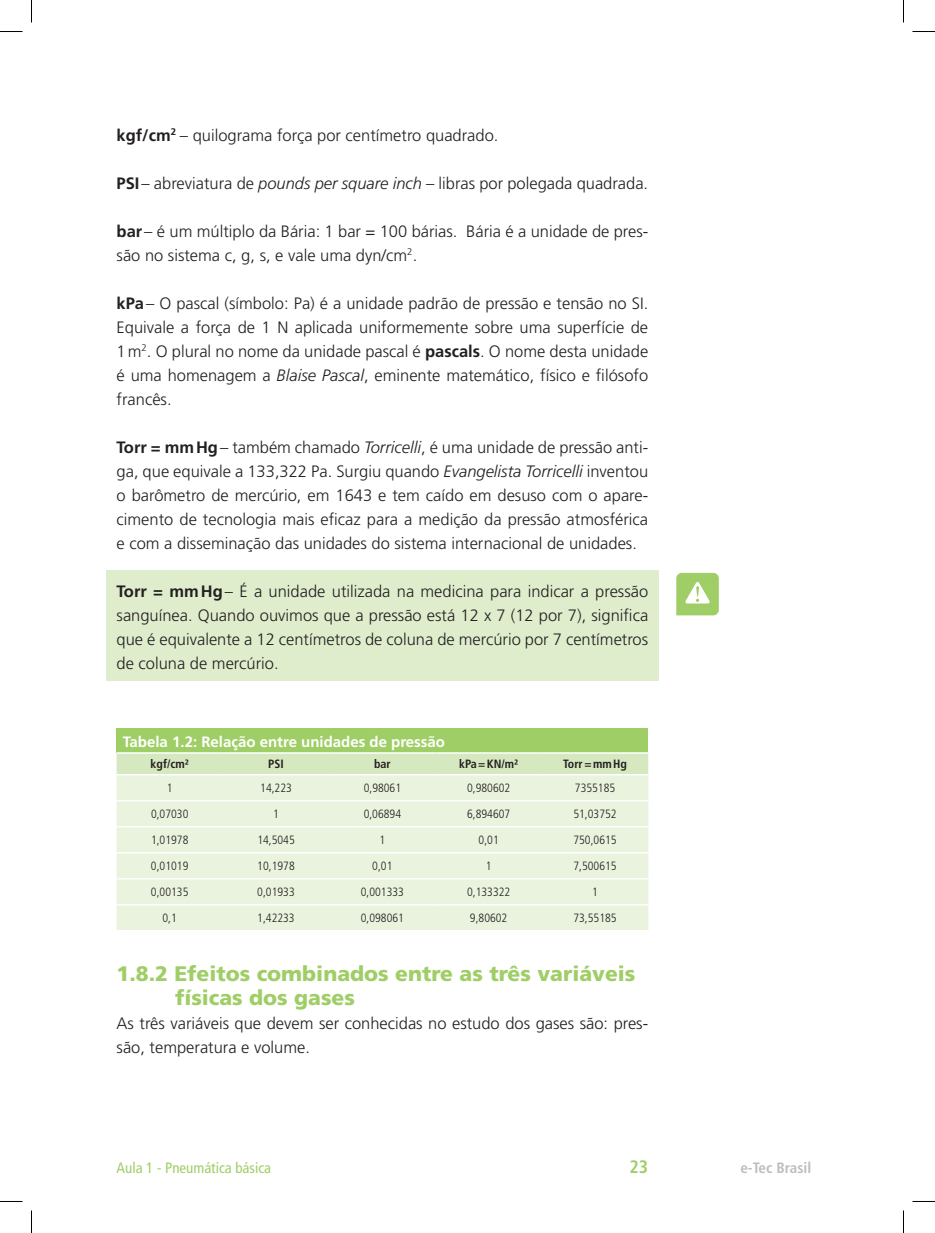
<style>
.page{position:relative;width:935px;height:1233px;background:#fff}
.page>*{position:absolute;margin:0;border:0;box-sizing:border-box;transform-origin:0 0}
.t1{font:900 21px/24px "Frutiger LT Std";color:#9fce66}
.t2{font:700 condensed 18px "Frutiger LT Std";color:#9fce66}
.t3{font:300 16.5px/24px "Frutiger LT Std";color:#231f20;text-align:justify}
.t4{font:700 15px "Frutiger LT Std";color:#fff}
.t5{font:condensed 15px "Frutiger LT Std";color:#9fce66}
.t6{font:700 condensed 15px "Frutiger LT Std";color:#bcbdc0}
.t7{font:300 condensed 12px "Frutiger LT Std";color:#231f20}
.t8{font:700 condensed 12px "Frutiger LT Std";color:#231f20}
.s1{font-weight:700}
.s2{font-style:italic}
</style>
<div class="page">
<div style="left:106px;top:570px;width:553px;height:110px;background:#dfedcd"></div>
<div style="left:117px;top:729px;width:531px;height:24px;background:#9fce66"></div>
<div style="left:117px;top:753px;width:531px;height:21px;background:#d6e8bf"></div>
<div style="left:117px;top:775px;width:531px;height:155px;background:#e9f3dd"></div>
<hr style="left:117px;top:752px;width:106px;height:1px;background:#fff">
<hr style="left:117px;top:826px;width:106px;height:1px;background:#fff">
<hr style="left:117px;top:878px;width:106px;height:1px;background:#fff">
<hr style="left:223px;top:752px;width:106px;height:1px;background:#fff">
<hr style="left:329px;top:752px;width:106px;height:1px;background:#fff">
<hr style="left:435px;top:752px;width:107px;height:1px;background:#fff">
<hr style="left:542px;top:752px;width:106px;height:1px;background:#fff">
<hr style="left:223px;top:800px;width:106px;height:1px;background:#fff">
<hr style="left:329px;top:800px;width:106px;height:1px;background:#fff">
<hr style="left:435px;top:800px;width:107px;height:1px;background:#fff">
<hr style="left:542px;top:800px;width:106px;height:1px;background:#fff">
<hr style="left:223px;top:826px;width:106px;height:1px;background:#fff">
<hr style="left:329px;top:826px;width:106px;height:1px;background:#fff">
<hr style="left:435px;top:826px;width:107px;height:1px;background:#fff">
<hr style="left:542px;top:826px;width:106px;height:1px;background:#fff">
<hr style="left:117px;top:800px;width:106px;height:1px;background:#fff">
<hr style="left:117px;top:852px;width:106px;height:1px;background:#fff">
<hr style="left:223px;top:852px;width:106px;height:1px;background:#fff">
<hr style="left:329px;top:852px;width:106px;height:1px;background:#fff">
<hr style="left:435px;top:852px;width:107px;height:1px;background:#fff">
<hr style="left:542px;top:852px;width:106px;height:1px;background:#fff">
<hr style="left:223px;top:878px;width:106px;height:1px;background:#fff">
<hr style="left:329px;top:878px;width:106px;height:1px;background:#fff">
<hr style="left:435px;top:878px;width:107px;height:1px;background:#fff">
<hr style="left:542px;top:878px;width:106px;height:1px;background:#fff">
<hr style="left:117px;top:904px;width:106px;height:1px;background:#fff">
<hr style="left:223px;top:904px;width:106px;height:1px;background:#fff">
<hr style="left:329px;top:904px;width:106px;height:1px;background:#fff">
<hr style="left:435px;top:904px;width:107px;height:1px;background:#fff">
<hr style="left:542px;top:904px;width:106px;height:1px;background:#fff">
<svg style="left:676px;top:573px;width:43px;height:42px;background:#afd680"></svg>
<svg style="left:0;top:31px;width:22px;height:1px"></svg>
<svg style="left:912px;top:31px;width:23px;height:1px"></svg>
<svg style="left:0;top:1201px;width:22px;height:1px"></svg>
<svg style="left:912px;top:1201px;width:23px;height:1px"></svg>
<svg style="left:31px;top:0;width:1px;height:23px"></svg>
<svg style="left:31px;top:1210px;width:1px;height:22px"></svg>
<svg style="left:903px;top:0;width:1px;height:23px"></svg>
<svg style="left:903px;top:1210px;width:1px;height:22px"></svg>
<p class="t3" style="left:117px;top:123px;width:383px"><span class="s1">kgf/cm</span><sup>2</sup> – quilograma força por centímetro quadrado.</p>
<p class="t3" style="left:117px;top:171px;width:533px"><span class="s1">PSI</span> – abreviatura de <span class="s2">pounds per square inch</span> – libras por polegada quadrada.</p>
<p class="t3" style="left:117px;top:219px;width:533px"><span class="s1">bar</span>– é um múltiplo da Bária: 1 bar = 100 bárias. Bária é a unidade de pres&shy;são no sistema c, g, s, e vale uma dyn/cm<sup>2</sup>.</p>
<p class="t3" style="left:117px;top:291px;width:533px"><span class="s1">kPa</span>– O pascal (símbolo: Pa) é a unidade padrão de pressão e tensão no SI.<br>Equivale a força de 1 N aplicada uniformemente sobre uma superfície de 1m<sup>2</sup>. O plural no nome da unidade pascal é <span class="s1">pascals</span>. O nome desta unidade é uma homenagem a <span class="s2">Blaise Pascal</span>, eminente matemático, físico e filósofo francês.</p>
<p class="t3" style="left:117px;top:435px;width:533px"><span class="s1">Torr = mmHg</span>– também chamado <span class="s2">Torricelli</span>, é uma unidade de pressão anti&shy;ga, que equivale a 133,322 Pa. Surgiu quando <span class="s2">Evangelista Torricelli</span> inventou o barômetro de mercúrio, em 1643 e tem caído em desuso com o apare&shy;cimento de tecnologia mais eficaz para a medição da pressão atmosférica e com a disseminação das unidades do sistema internacional de unidades.</p>
<p class="t3" style="left:117px;top:579px;width:533px"><span class="s1">Torr = mmHg</span>– É a unidade utilizada na medicina para indicar a pressão sanguínea. Quando ouvimos que a pressão está 12 x 7 (12 por 7), significa que é equivalente a 12 centímetros de coluna de mercúrio por 7 centímetros de coluna de mercúrio.</p>
<p class="t4" style="left:123px;top:732px;width:324px">Tabela 1.2: Relação entre unidades de pressão</p>
<p class="t8" style="left:151px;top:757px;width:40px">kgf/cm²</p>
<p class="t8" style="left:268px;top:757px;width:17px">PSI</p>
<p class="t8" style="left:374px;top:757px;width:18px">bar</p>
<p class="t8" style="left:459px;top:757px;width:61px">kPa=KN/m²</p>
<p class="t8" style="left:563px;top:757px;width:65px">Torr=mmHg</p>
<p class="t7" style="left:167px;top:781px;width:7px">1</p>
<p class="t7" style="left:260px;top:781px;width:33px">14,223</p>
<p class="t7" style="left:364px;top:781px;width:39px">0,98061</p>
<p class="t7" style="left:467px;top:781px;width:45px">0,980602</p>
<p class="t7" style="left:575px;top:781px;width:42px">7355185</p>
<p class="t7" style="left:151px;top:807px;width:39px">0,07030</p>
<p class="t7" style="left:273px;top:807px;width:7px">1</p>
<p class="t7" style="left:364px;top:807px;width:39px">0,06894</p>
<p class="t7" style="left:467px;top:807px;width:45px">6,894607</p>
<p class="t7" style="left:573px;top:807px;width:45px">51,03752</p>
<p class="t7" style="left:151px;top:833px;width:39px">1,01978</p>
<p class="t7" style="left:257px;top:833px;width:39px">14,5045</p>
<p class="t7" style="left:379px;top:833px;width:7px">1</p>
<p class="t7" style="left:478px;top:833px;width:22px">0,01</p>
<p class="t7" style="left:573px;top:833px;width:45px">750,0615</p>
<p class="t7" style="left:151px;top:859px;width:39px">0,01019</p>
<p class="t7" style="left:257px;top:859px;width:39px">10,1978</p>
<p class="t7" style="left:372px;top:859px;width:22px">0,01</p>
<p class="t7" style="left:486px;top:859px;width:7px">1</p>
<p class="t7" style="left:573px;top:859px;width:45px">7,500615</p>
<p class="t7" style="left:151px;top:885px;width:39px">0,00135</p>
<p class="t7" style="left:257px;top:885px;width:39px">0,01933</p>
<p class="t7" style="left:361px;top:885px;width:45px">0,001333</p>
<p class="t7" style="left:467px;top:885px;width:45px">0,133322</p>
<p class="t7" style="left:592px;top:885px;width:7px">1</p>
<p class="t7" style="left:162px;top:911px;width:16px">0,1</p>
<p class="t7" style="left:257px;top:911px;width:39px">1,42233</p>
<p class="t7" style="left:361px;top:911px;width:45px">0,098061</p>
<p class="t7" style="left:470px;top:911px;width:39px">9,80602</p>
<p class="t7" style="left:573px;top:911px;width:45px">73,55185</p>
<p class="t1" style="left:175px;top:961px;width:462px;text-indent:-58px">1.8.2 Efeitos combinados entre as três variáveis físicas dos gases</p>
<p class="t3" style="left:117px;top:1011px;width:533px">As três variáveis que devem ser conhecidas no estudo dos gases são: pres&shy;são, temperatura e volume.</p>
<p class="t5" style="left:117px;top:1159px;width:156px">Aula 1 - Pneumática básica</p>
<p class="t2" style="left:629px;top:1156px;width:20px">23</p>
<p class="t6" style="left:740px;top:1158px;width:72px">e-Tec Brasil</p>
</div>
